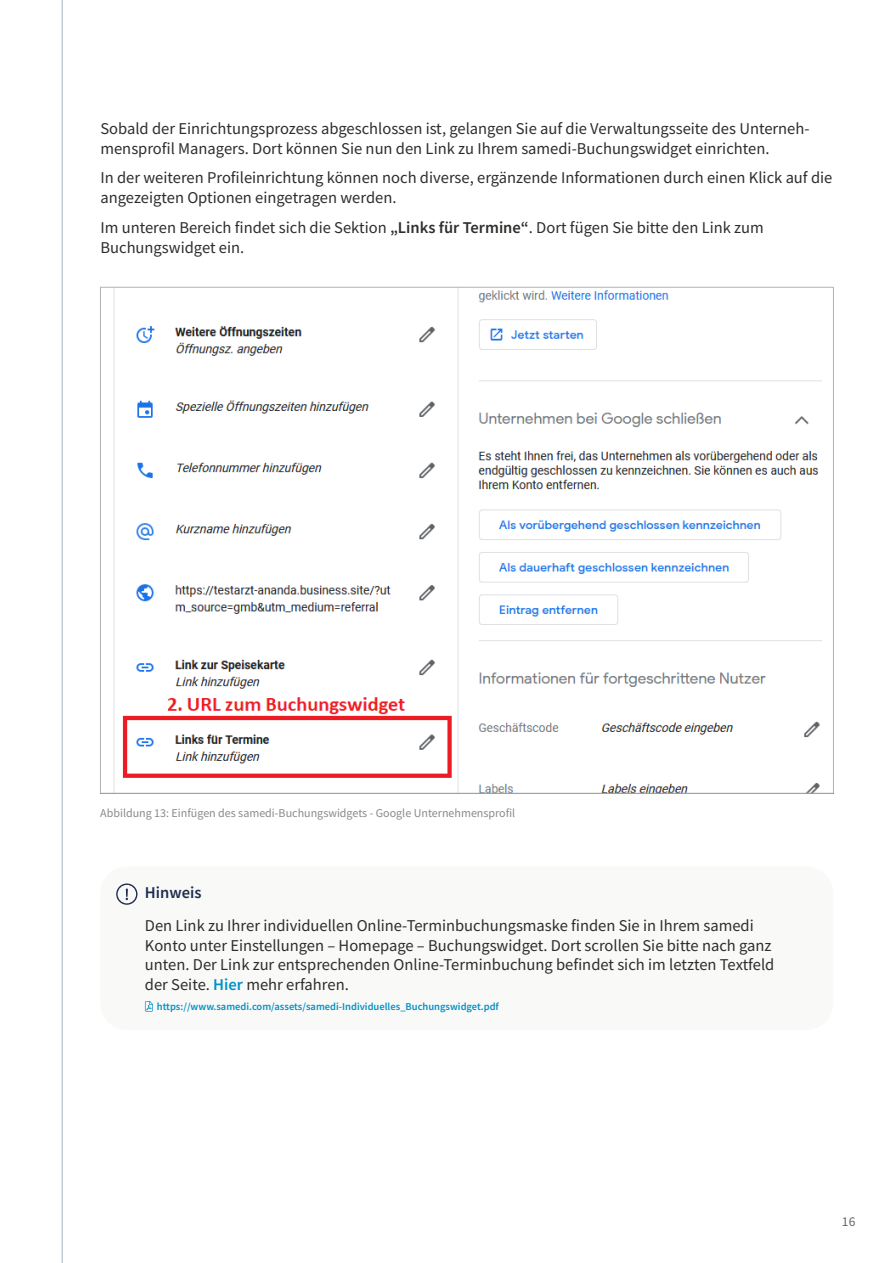
<style>
.page{position:relative;width:893px;height:1263px;background:#fff}
.page>*{position:absolute;margin:0;border:0;box-sizing:border-box;transform-origin:0 0}
.Absatzformat_1{font:16.5px/19.8px "Source Sans Pro";color:#2f2d2c}
.Absatzformat_1-2{font:600 16.5px "Source Sans Pro";color:#1d2c50}
.t1{font:13.5px "Source Sans Pro";color:#666}
.t2{font:12px "Source Sans Pro";color:#8a8a8b}
.Absatzformat_1-3{font:600 10.5px "Source Sans Pro";color:#0091c8}
.s1{font-weight:600}
.s2{font-weight:600;color:#0091c9}
</style>
<div class="page">
<hr style="left:62px;top:0;width:1px;height:1263px;background:#b2bac4">
<svg style="left:113px;top:289px;width:709px;height:502px"></svg>
<svg style="left:116px;top:883px;width:21px;height:22px"></svg>
<svg style="left:145px;top:1001px;width:8px;height:11px"></svg>
<p class="Absatzformat_1" style="left:100px;top:118px;width:711px">Sobald der Einrichtungsprozess abgeschlossen ist, gelangen Sie auf die Verwaltungsseite des Unterneh&shy;mensprofil Managers. Dort können Sie nun den Link zu Ihrem samedi-Buchungswidget einrichten.</p>
<p class="Absatzformat_1" style="left:100px;top:168px;width:733px">In der weiteren Profileinrichtung können noch diverse, ergänzende Informationen durch einen Klick auf die angezeigten Optionen eingetragen werden.</p>
<p class="Absatzformat_1" style="left:100px;top:217px;width:665px">Im unteren Bereich findet sich die Sektion <span class="s1">„Links für Termine“</span>. Dort fügen Sie bitte den Link zum</p>
<p class="Absatzformat_1" style="left:100px;top:237px;width:145px">Buchungswidget ein.</p>
<p class="t2" style="left:100px;top:805px;width:416px">Abbildung 13: Einfügen des samedi-Buchungswidgets - Google Unternehmensprofil</p>
<p class="Absatzformat_1-2" style="left:145px;top:882px;width:58px">Hinweis</p>
<p class="Absatzformat_1" style="left:145px;top:915px;width:631px">Den Link zu Ihrer individuellen Online-Terminbuchungsmaske finden Sie in Ihrem samedi Konto unter Einstellungen – Homepage – Buchungswidget. Dort scrollen Sie bitte nach ganz unten. Der Link zur entsprechenden Online-Terminbuchung befindet sich im letzten Textfeld der Seite. <span class="s2">Hier</span> mehr erfahren.</p>
<p class="Absatzformat_1-3" style="left:157px;top:1000px;width:344px">https://www.samedi.com/assets/samedi-Individuelles_Buchungswidget.pdf</p>
<p class="t1" style="left:842px;top:1213px;width:15px">16</p>
</div>
